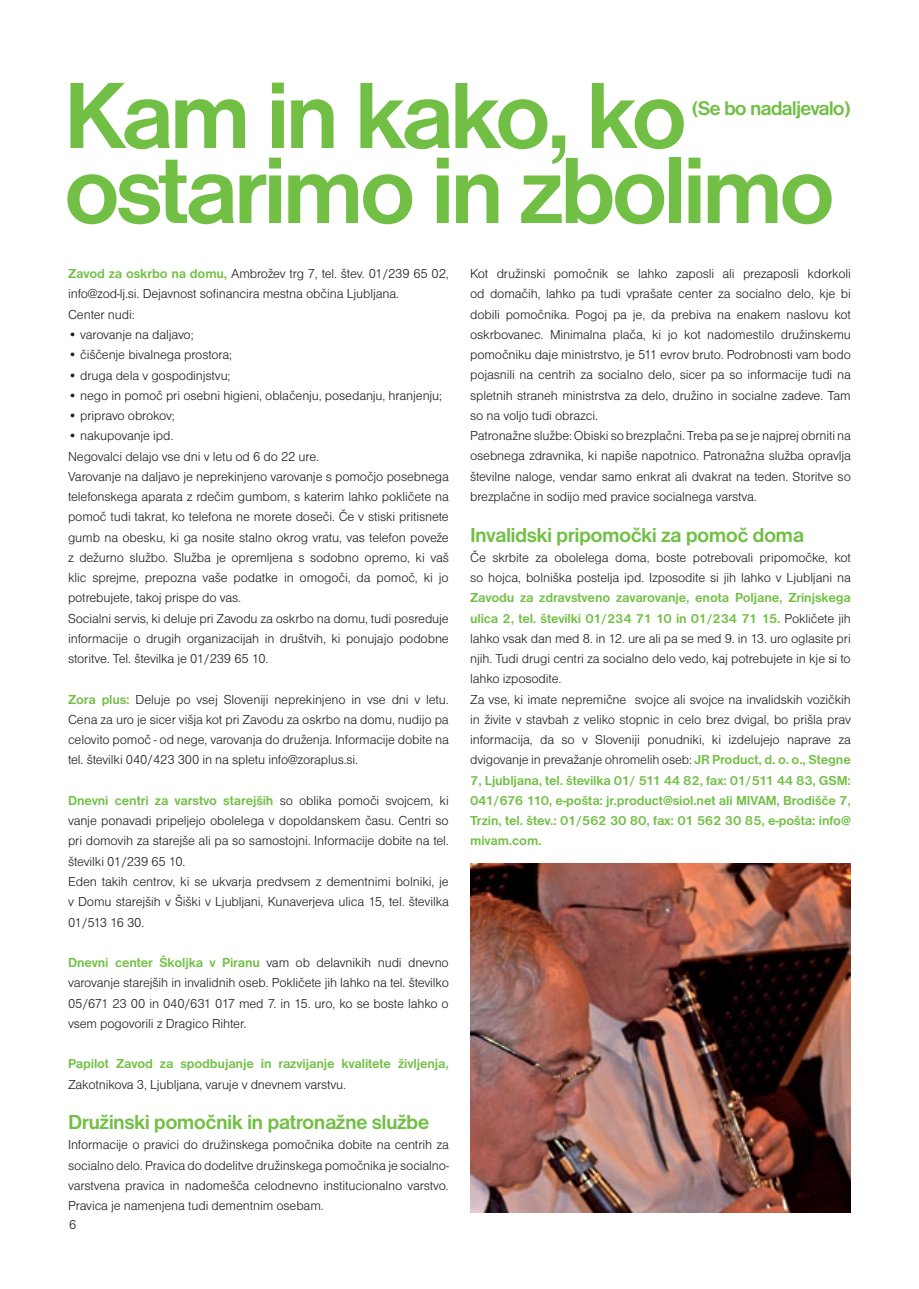
<style>
.page{position:relative;width:919px;height:1289px;background:#fff}
.page>*{position:absolute;margin:0;border:0;box-sizing:border-box;transform-origin:0 0}
.t1{font:700 97.5px/75px "Nimbus San DEE";letter-spacing:-.05em;color:#71bf44}
.t2{font:700 21px "Nimbus San DEE";letter-spacing:-.03em;color:#71bf44}
.t3{font:700 20.55px "Nimbus San DEE";letter-spacing:-.05em;color:#71bf44}
.t4{font:13.5px/20.2px "Nimbus San DEE Ligh";letter-spacing:-.01em;color:#231f20}
.t5{font:700 13.5px/20.2px "Nimbus San DEE";letter-spacing:-.01em;color:#71bf44}
.s1{font-family:"Nimbus San DEE";font-weight:700;color:#71bf44}
.s2{font-family:"Nimbus San DEE Ligh";font-weight:400;color:#231f20}
</style>
<div class="page">
<img style="left:470px;top:863px;width:380px;height:349px">
<h1 class="t1" style="left:64px;top:79px;width:773px">Kam in kako, ko ostarimo in zbolimo</h1>
<h3 class="t3" style="left:691px;top:96px;width:161px">(Se bo nadaljevalo)</h3>
<p class="t4" style="left:68px;top:264px;width:382px"><span class="s1">Zavod za oskrbo na domu,</span> Ambrožev trg 7, tel. štev. 01/239 65 02, info@zod-lj.si. Dejavnost sofinancira mestna občina Ljubljana.<br>Center nudi:</p>
<p class="t4" style="left:68px;top:324px;width:127px">• varovanje na daljavo;</p>
<p class="t4" style="left:68px;top:345px;width:166px">• čiščenje bivalnega prostora;</p>
<p class="t4" style="left:68px;top:365px;width:164px">• druga dela v gospodinjstvu;</p>
<p class="t4" style="left:68px;top:385px;width:375px">• nego in pomoč pri osebni higieni, oblačenju, posedanju, hranjenju;</p>
<p class="t4" style="left:68px;top:405px;width:108px">• pripravo obrokov;</p>
<p class="t4" style="left:68px;top:426px;width:382px">• nakupovanje ipd.<br>Negovalci delajo vse dni v letu od 6 do 22 ure.<br>Varovanje na daljavo je neprekinjeno varovanje s pomočjo posebnega telefonskega aparata z rdečim gumbom, s katerim lahko pokličete na pomoč tudi takrat, ko telefona ne morete doseči. Če v stiski pritisnete gumb na obesku, ki ga nosite stalno okrog vratu, vas telefon poveže z dežurno službo. Služba je opremljena s sodobno opremo, ki vaš klic sprejme, prepozna vaše podatke in omogoči, da pomoč, ki jo potrebujete, takoj prispe do vas.<br>Socialni servis, ki deluje pri Zavodu za oskrbo na domu, tudi posreduje informacije o drugih organizacijah in društvih, ki ponujajo podobne storitve. Tel. številka je 01/239 65 10.</p>
<p class="t4" style="left:68px;top:689px;width:382px;text-align:justify"><span class="s1">Zora plus:</span> Deluje po vsej Sloveniji neprekinjeno in vse dni v letu.<br>Cena za uro je sicer višja kot pri Zavodu za oskrbo na domu, nudijo pa celovito pomoč - od nege, varovanja do druženja. Informacije dobite na tel. številki 040/423 300 in na spletu info@zoraplus.si.</p>
<p class="t5" style="left:68px;top:790px;width:382px">Dnevni centri za varstvo starejših <span class="s2">so oblika pomoči svojcem, ki</span></p>
<p class="t4" style="left:68px;top:810px;width:382px">vanje ponavadi pripeljejo obolelega v dopoldanskem času. Centri so pri domovih za starejše ali pa so samostojni. Informacije dobite na tel. številki 01/239 65 10.<br>Eden takih centrov, ki se ukvarja predvsem z dementnimi bolniki, je v Domu starejših v Šiški v Ljubljani, Kunaverjeva ulica 15, tel. številka 01/513 16 30.</p>
<p class="t5" style="left:68px;top:952px;width:382px">Dnevni center Školjka v Piranu <span class="s2">vam ob delavnikih nudi dnevno</span></p>
<p class="t4" style="left:68px;top:972px;width:382px;text-align:justify">varovanje starejših in invalidnih oseb. Pokličete jih lahko na tel. številko 05/671 23 00 in 040/631 017 med 7. in 15. uro, ko se boste lahko o vsem pogovorili z Dragico Rihter.</p>
<p class="t5" style="left:68px;top:1053px;width:382px">Papilot Zavod za spodbujanje in razvijanje kvalitete življenja,</p>
<p class="t4" style="left:68px;top:1074px;width:279px">Zakotnikova 3, Ljubljana, varuje v dnevnem varstvu.</p>
<h2 class="t2" style="left:68px;top:1110px;width:363px">Družinski pomočnik in patronažne službe</h2>
<p class="t4" style="left:68px;top:1134px;width:382px;text-align:justify">Informacije o pravici do družinskega pomočnika dobite na centrih za socialno delo. Pravica do dodelitve družinskega pomočnika je socialno&shy;varstvena pravica in nadomešča celodnevno institucionalno varstvo.<br>Pravica je namenjena tudi dementnim osebam.</p>
<p class="t4" style="left:69px;top:1214px;width:9px">6</p>
<p class="t4" style="left:470px;top:264px;width:382px">Kot družinski pomočnik se lahko zaposli ali prezaposli kdorkoli od domačih, lahko pa tudi vprašate center za socialno delo, kje bi dobili pomočnika. Pogoj pa je, da prebiva na enakem naslovu kot oskrbovanec. Minimalna plača, ki jo kot nadomestilo družinskemu pomočniku daje ministrstvo, je 511 evrov bruto. Podrobnosti vam bodo pojasnili na centrih za socialno delo, sicer pa so informacije tudi na spletnih straneh ministrstva za delo, družino in socialne zadeve. Tam so na voljo tudi obrazci.<br>Patronažne službe: Obiski so brezplačni. Treba pa se je najprej obrniti na osebnega zdravnika, ki napiše napotnico. Patronažna služba opravlja številne naloge, vendar samo enkrat ali dvakrat na teden. Storitve so brezplačne in sodijo med pravice socialnega varstva.</p>
<h2 class="t2" style="left:470px;top:522px;width:335px">Invalidski pripomočki za pomoč doma</h2>
<p class="t4" style="left:470px;top:547px;width:382px">Če skrbite za obolelega doma, boste potrebovali pripomočke, kot so hojca, bolniška postelja ipd. Izposodite si jih lahko v Ljubljani na</p>
<p class="t5" style="left:470px;top:588px;width:382px">Zavodu za zdravstveno zavarovanje, enota Poljane, Zrinjskega ulica 2, tel. številki 01/234 71 10 in 01/234 71 15. <span class="s2">Pokličete jih</span></p>
<p class="t4" style="left:470px;top:628px;width:382px">lahko vsak dan med 8. in 12. ure ali pa se med 9. in 13. uro oglasite pri njih. Tudi drugi centri za socialno delo vedo, kaj potrebujete in kje si to lahko izposodite.<br>Za vse, ki imate nepremične svojce ali svojce na invalidskih vozičkih in živite v stavbah z veliko stopnic in celo brez dvigal, bo prišla prav informacija, da so v Sloveniji ponudniki, ki izdelujejo naprave za dvigovanje in prevažanje ohromelih oseb: <span class="s1">JR Product, d. o. o., Stegne</span></p>
<p class="t5" style="left:470px;top:770px;width:382px;text-align:justify">7, Ljubljana, tel. številka 01/ 511 44 82, fax: 01/511 44 83, GSM:<br>041/676 110, e-pošta: jr.product@siol.net ali MIVAM, Brodišče 7, Trzin, tel. štev.: 01/562 30 80, fax: 01 562 30 85, e-pošta: info@ mivam.com.</p>
</div>
